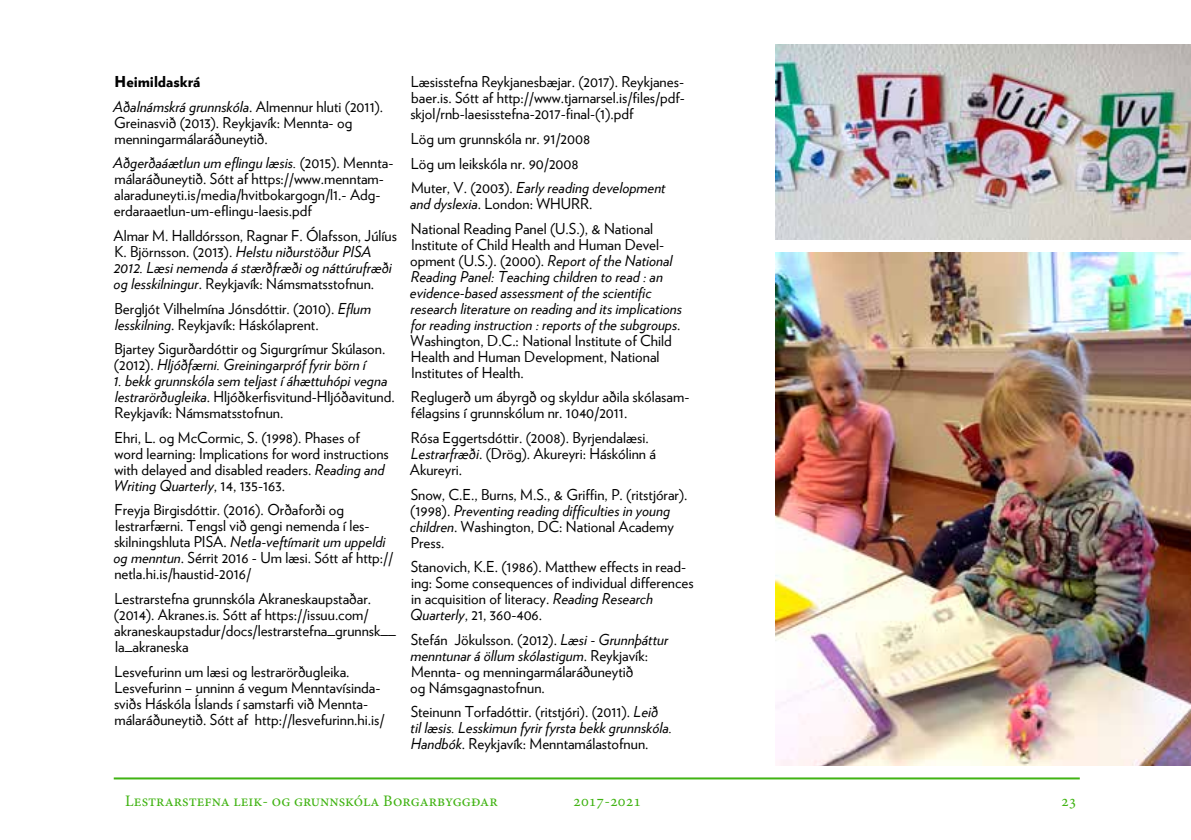
<style>
.page{position:relative;width:1191px;height:840px;background:#fff}
.page>*{position:absolute;margin:0;border:0;box-sizing:border-box;transform-origin:0 0}
.t1{font:16px "Minion Pro";color:#40b312}
.t2{font:15px/16px "Verlag";color:#000}
.t3{font:italic 15px/16px "Verlag";color:#000}
.s1{font-weight:900;font-style:normal}
.s2{font-style:normal}
.s3{font-style:italic}
</style>
<div class="page">
<img style="left:776px;top:44px;width:415px;height:195px">
<img style="left:775px;top:253px;width:416px;height:511px">
<hr style="left:114px;top:777px;width:965px;height:2px;background:#40b312">
<p class="t3" style="left:113px;top:69px;width:271px;line-height:24.6px"><span class="s1">Heimildaskrá<br></span>Aðalnámskrá grunnskóla<span class="s2">. Almennur hluti (2011).</span></p>
<p class="t2" style="left:114px;top:113px;width:240px">Greinasvið (2013). Reykjavík: Mennta- og menningarmálaráðuneytið.</p>
<p class="t2" style="left:113px;top:154px;width:282px"><span class="s3">Aðgerðaáætlun um eflingu læsis.</span> (2015). Mennta&shy;málaráðuneytið. Sótt af https://www.menntam&shy;alaraduneyti.is/media/hvitbokargogn/l1.- Adg&shy;erdaraaetlun-um-eflingu-laesis.pdf</p>
<p class="t2" style="left:113px;top:227px;width:285px">Almar M. Halldórsson, Ragnar F. Ólafsson, Júlíus K. Björnsson. (2013). <span class="s3">Helstu niðurstöður PISA 2012. Læsi nemenda á stærðfræði og náttúrufræði og lesskilningur</span>. Reykjavík: Námsmatsstofnun.</p>
<p class="t2" style="left:115px;top:299px;width:258px">Bergljót Vilhelmína Jónsdóttir. (2010). <span class="s3">Eflum lesskilning</span>. Reykjavík: Háskólaprent.</p>
<p class="t2" style="left:114px;top:340px;width:273px">Bjartey Sigurðardóttir og Sigurgrímur Skúlason. (2012). <span class="s3">Hljóðfærni. Greiningarpróf fyrir börn í</span></p>
<p class="t3" style="left:113px;top:371px;width:283px">1. bekk grunnskóla sem teljast í áhættuhópi vegna lestrarörðugleika<span class="s2">. Hljóðkerfisvitund-Hljóðavitund.<br>Reykjavík: Námsmatsstofnun.</span></p>
<p class="t2" style="left:114px;top:428px;width:276px">Ehri, L. og McCormic, S. (1998). Phases of word learning: Implications for word instructions with delayed and disabled readers. <span class="s3">Reading and Writing Quarterly</span>, 14, 135-163.</p>
<p class="t2" style="left:114px;top:501px;width:281px">Freyja Birgisdóttir. (2016). Orðaforði og lestrarfærni. Tengsl við gengi nemenda í les&shy;skilningshluta PISA. <span class="s3">Netla-veftímarit um uppeldi og menntun</span>. Sérrit 2016 - Um læsi. Sótt af http:// netla.hi.is/haustid-2016/</p>
<p class="t2" style="left:114px;top:589px;width:284px">Lestrarstefna grunnskóla Akraneskaupstaðar. (2014). Akranes.is. Sótt af https://issuu.com/ akraneskaupstadur/docs/lestrarstefna_grunnsk__ la_akraneska</p>
<p class="t2" style="left:114px;top:662px;width:272px">Lesvefurinn um læsi og lestrarörðugleika.<br>Lesvefurinn – unninn á vegum Menntavísinda&shy;sviðs Háskóla Íslands í samstarfi við Mennta&shy;málaráðuneytið. Sótt af http://lesvefurinn.hi.is/</p>
<p class="t2" style="left:410px;top:73px;width:276px;text-align:justify">Læsisstefna Reykjanesbæjar. (2017). Reykjanes&shy;baer.is. Sótt af http://www.tjarnarsel.is/files/pdf&shy;skjol/rnb-laesisstefna-2017-final-(1).pdf</p>
<p class="t2" style="left:411px;top:125px;width:256px;line-height:24.6px">Lög um grunnskóla nr. 91/2008<br>Lög um leikskóla nr. 90/2008<br>Muter, V. (2003). <span class="s3">Early reading development</span></p>
<p class="t2" style="left:410px;top:190px;width:244px;line-height:24.6px"><span class="s3">and dyslexia</span>. London: WHURR.<br>National Reading Panel (U.S.), &amp; National</p>
<p class="t3" style="left:410px;top:235px;width:273px"><span class="s2">Institute of Child Health and Human Devel&shy;opment (U.S.). (2000).</span> Report of the National Reading Panel: Teaching children to read : an evidence-based assessment of the scientific research literature on reading and its implications for reading instruction : reports of the subgroups<span class="s2">.<br>Washington, D.C.: National Institute of Child Health and Human Development, National Institutes of Health.</span></p>
<p class="t2" style="left:411px;top:388px;width:280px">Reglugerð um ábyrgð og skyldur aðila skólasam&shy;félagsins í grunnskólum nr. 1040/2011.</p>
<p class="t2" style="left:410px;top:428px;width:248px">Rósa Eggertsdóttir. (2008). Byrjendalæsi.<br><span class="s3">Lestrarfræði</span>. (Drög). Akureyri: Háskólinn á<br>Akureyri.</p>
<p class="t2" style="left:410px;top:485px;width:279px">Snow, C.E., Burns, M.S., &amp; Griffin, P. (ritstjórar). (1998). <span class="s3">Preventing reading difficulties in young children</span>. Washington, DC: National Academy Press.</p>
<p class="t2" style="left:410px;top:557px;width:285px">Stanovich, K.E. (1986). Matthew effects in read&shy;ing: Some consequences of individual differences in acquisition of literacy. <span class="s3">Reading Research Quarterly</span>, 21, 360-406.</p>
<p class="t2" style="left:410px;top:630px;width:259px">Stefán Jökulsson. (2012). <span class="s3">Læsi - Grunnþáttur menntunar á öllum skólastigum</span>. Reykjavík:<br>Mennta- og menningarmálaráðuneytið<br>og Námsgagnastofnun.</p>
<p class="t2" style="left:410px;top:702px;width:263px">Steinunn Torfadóttir. (ritstjóri). (2011). <span class="s3">Leið til læsis. Lesskimun fyrir fyrsta bekk grunnskóla.<br>Handbók</span>. Reykjavík: Menntamálastofnun.</p>
<p class="t1" style="left:125px;top:790px;width:374px">Lestrarstefna leik- og grunnskóla Borgarbyggðar</p>
<p class="t1" style="left:573px;top:790px;width:69px">2017-2021</p>
<p class="t1" style="left:1061px;top:790px;width:17px">23</p>
</div>
